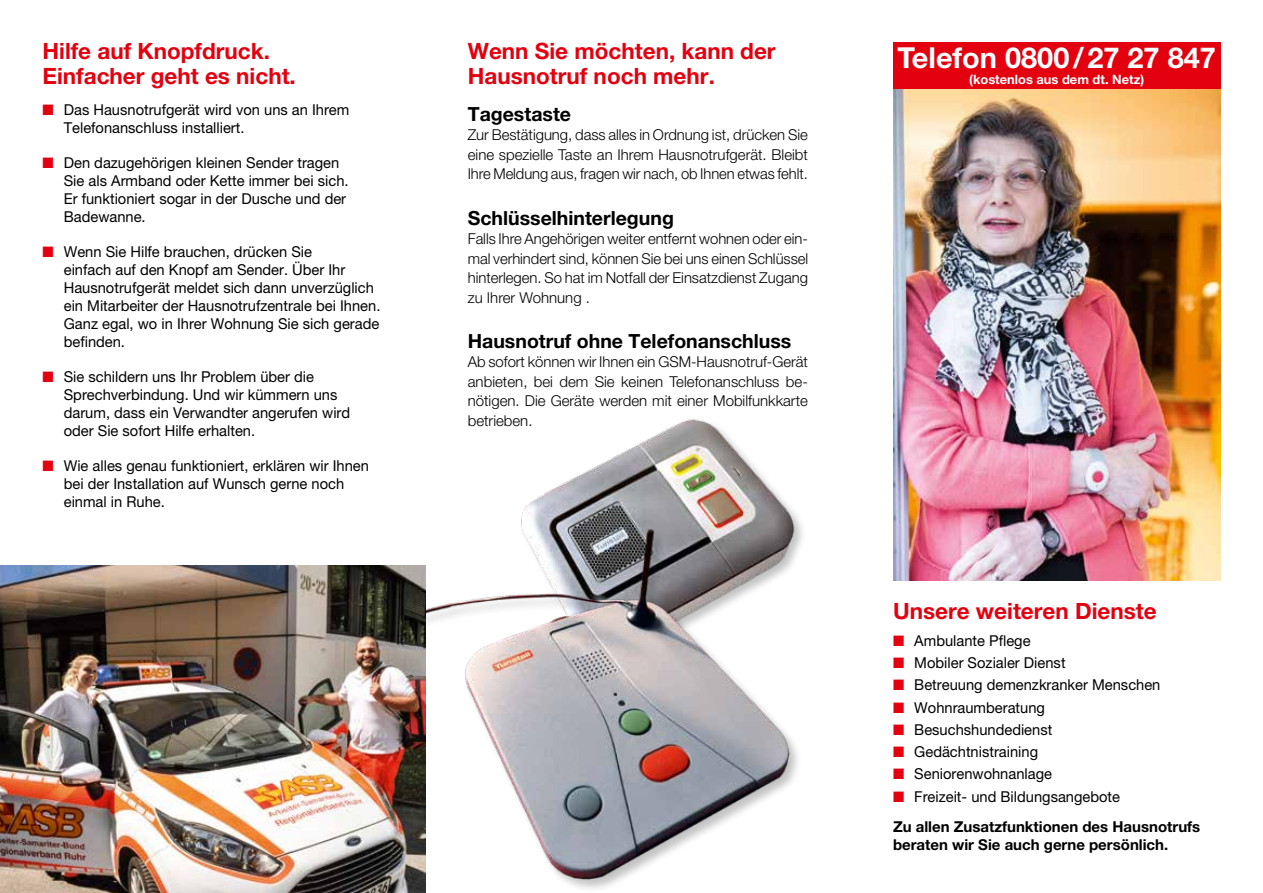
<style>
.page{position:relative;width:1263px;height:893px;background:#fff}
.page>*{position:absolute;margin:0;border:0;box-sizing:border-box;transform-origin:0 0}
.t1{font:700 28.95px "Helvetica Neue LT Std";color:#fff}
.t2{font:700 22.5px/25.5px "Helvetica Neue LT Pro";color:#e3000f}
.t3{font:700 19.5px "Helvetica Neue LT Pro";color:#000}
.t4{font:15px/18px "Helvetica Neue LT Pro";color:#000}
.t5{font:300 15px/19.5px "Helvetica Neue LT Pro";color:#000;text-align:justify}
.t6{font:700 15px/30.8px "Helvetica Neue LT Pro";color:#000}
.t7{font:700 12.9px "Helvetica Neue LT Std";color:#fff}
.s1{color:#e3000f}
.s2{font-weight:400}
</style>
<div class="page">
<img style="left:521px;top:418px;width:280px;height:106px">
<img style="left:381px;top:524px;width:422px;height:369px">
<img style="left:893px;top:89px;width:327px;height:492px">
<div style="left:893px;top:43px;width:327px;height:46px;background:#e3000f"></div>
<img style="left:0;top:566px;width:425px;height:327px">
<h2 class="t2" style="left:43px;top:37px;width:255px">Hilfe auf Knopfdruck.<br>Einfacher geht es nicht.</h2>
<p class="t4" style="left:64px;top:100px;width:287px;text-indent:-21px"><span class="s1">■</span> Das Hausnotrufgerät wird von uns an Ihrem<br>Telefonanschluss installiert.</p>
<p class="t4" style="left:64px;top:153px;width:286px;text-indent:-21px"><span class="s1">■</span> Den dazugehörigen kleinen Sender tragen Sie als Armband oder Kette immer bei sich.<br>Er funktioniert sogar in der Dusche und der Badewanne.</p>
<p class="t4" style="left:64px;top:242px;width:318px;text-indent:-21px"><span class="s1">■</span> Wenn Sie Hilfe brauchen, drücken Sie<br>einfach auf den Knopf am Sender. Über Ihr Hausnotrufgerät meldet sich dann unverzüglich ein Mitarbeiter der Hausnotrufzentrale bei Ihnen.<br>Ganz egal, wo in Ihrer Wohnung Sie sich gerade befinden.</p>
<p class="t4" style="left:64px;top:367px;width:288px;text-indent:-21px"><span class="s1">■</span> Sie schildern uns Ihr Problem über die Sprechverbindung. Und wir kümmern uns darum, dass ein Verwandter angerufen wird oder Sie sofort Hilfe erhalten.</p>
<p class="t4" style="left:64px;top:456px;width:307px;text-indent:-21px"><span class="s1">■</span> Wie alles genau funktioniert, erklären wir Ihnen bei der Installation auf Wunsch gerne noch einmal in Ruhe.</p>
<h2 class="t2" style="left:468px;top:37px;width:309px">Wenn Sie möchten, kann der<br>Hausnotruf noch mehr.</h2>
<h3 class="t3" style="left:468px;top:102px;width:105px">Tagestaste</h3>
<p class="t5" style="left:468px;top:125px;width:342px">Zur Bestätigung, dass alles in Ordnung ist, drücken Sie eine spezielle Taste an Ihrem Hausnotrufgerät. Bleibt Ihre Meldung aus, fragen wir nach, ob Ihnen etwas fehlt.</p>
<h3 class="t3" style="left:468px;top:206px;width:208px">Schlüsselhinterlegung</h3>
<p class="t5" style="left:468px;top:229px;width:342px">Falls Ihre Angehörigen weiter entfernt wohnen oder ein&shy;mal verhindert sind, können Sie bei uns einen Schlüssel hinterlegen. So hat im Notfall der Einsatzdienst Zugang zu Ihrer Wohnung .</p>
<h3 class="t3" style="left:468px;top:329px;width:325px">Hausnotruf ohne Telefonanschluss</h3>
<p class="t5" style="left:468px;top:352px;width:342px">Ab sofort können wir Ihnen ein GSM-Hausnotruf-Gerät anbieten, bei dem Sie keinen Telefonanschluss be&shy;nötigen. Die Geräte werden mit einer Mobilfunkkarte betrieben.</p>
<h1 class="t1" style="left:897px;top:40px;width:320px">Telefon 0800/27 27 847</h1>
<p class="t7" style="left:969px;top:71px;width:176px">(kostenlos aus dem dt. Netz)</p>
<h2 class="t2" style="left:893px;top:598px;width:265px">Unsere weiteren Dienste</h2>
<p class="t4" style="left:893px;top:631px;width:139px"><span class="s1">■</span> Ambulante Pflege</p>
<p class="t4" style="left:893px;top:654px;width:174px"><span class="s1">■</span> Mobiler Sozialer Dienst</p>
<p class="t4" style="left:893px;top:676px;width:269px"><span class="s1">■</span> Betreuung demenzkranker Menschen</p>
<p class="t4" style="left:893px;top:698px;width:153px"><span class="s1">■</span> Wohnraumberatung</p>
<p class="t4" style="left:893px;top:720px;width:161px"><span class="s1">■</span> Besuchshundedienst</p>
<p class="t4" style="left:893px;top:743px;width:147px"><span class="s1">■</span> Gedächtnistraining</p>
<p class="t4" style="left:893px;top:765px;width:160px"><span class="s1">■</span> Seniorenwohnanlage</p>
<p class="t6" style="left:893px;top:781px;width:309px"><span class="s1">■</span> <span class="s2">Freizeit- und Bildungsangebote<br></span>Zu allen Zusatzfunktionen des Hausnotrufs</p>
<p class="t6" style="left:893px;top:829px;width:277px">beraten wir Sie auch gerne persönlich.</p>
</div>
